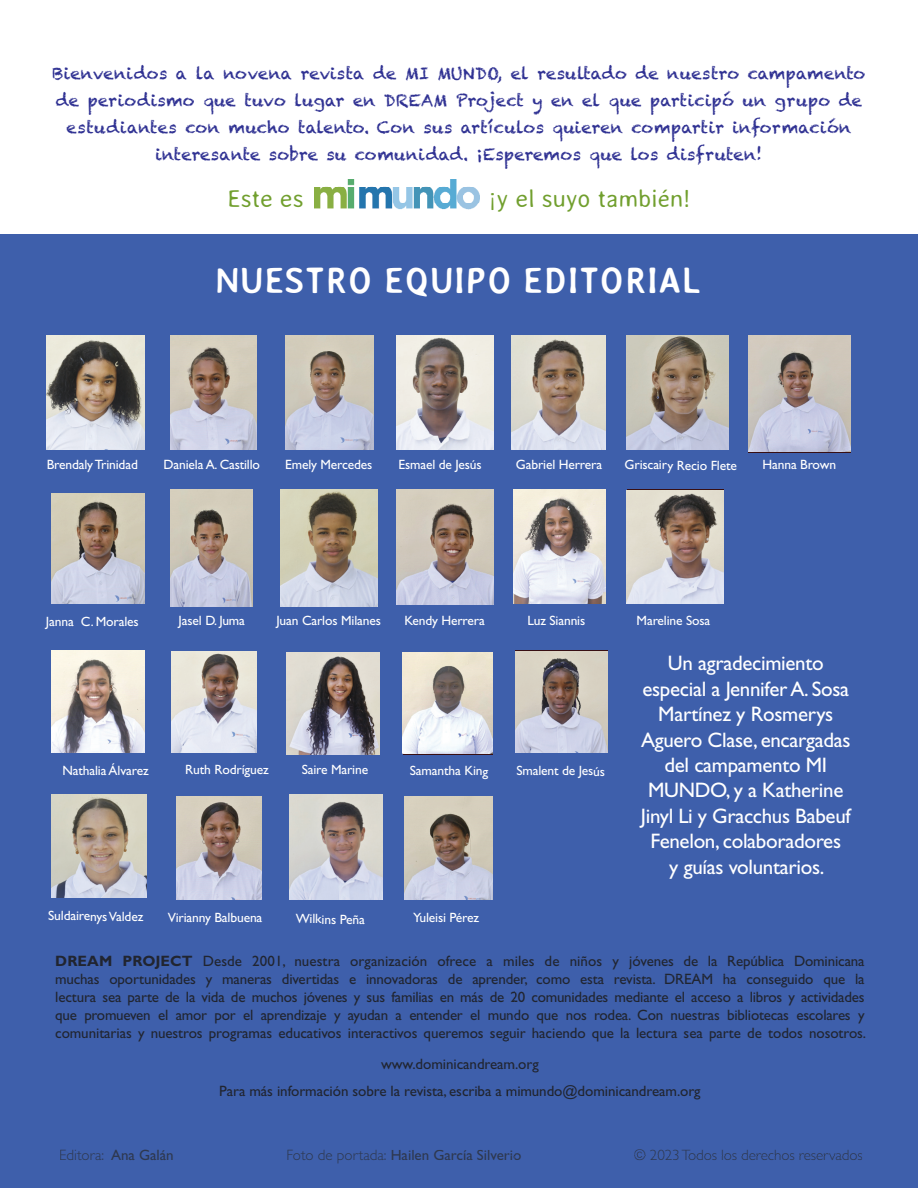
<style>
.page{position:relative;width:918px;height:1188px;background:#fff}
.page>*{position:absolute;margin:0;border:0;box-sizing:border-box;transform-origin:0 0}
.t1{font:700 36px "Averia Sans";color:#fff}
.t2{font:300 24px "Averia Sans";color:#719f2e}
.t3{font:21px/25.5px "Gill Sans Std";letter-spacing:-.015em;color:#fff;text-align:center}
.t4{font:16.5px/27px "Chalkduster";letter-spacing:.01em;color:#2e3092;text-align:center}
.t5{font:15px/18px "Gill Sans Std";letter-spacing:-.005em;color:#212530;text-align:justify}
.t6{font:300 15px "Gill Sans Std";letter-spacing:-.005em;color:#2e384f}
.t7{font:15px "Gill Sans Std";color:#2e384f}
.t8{font:13.5px "Gill Sans Std";letter-spacing:-.01em;color:#fff}
.s1{font-weight:700}
.s2{font-weight:400}
.s3{font-weight:300}
</style>
<div class="page">
<div style="left:0;top:235px;width:918px;height:953px;background:#3e5fab"></div>
<img style="left:170px;top:336px;width:87px;height:114px">
<img style="left:396px;top:336px;width:98px;height:114px">
<img style="left:512px;top:336px;width:94px;height:114px">
<img style="left:627px;top:336px;width:102px;height:114px">
<img style="left:749px;top:336px;width:102px;height:116px">
<img style="left:51px;top:493px;width:93px;height:110px">
<img style="left:396px;top:490px;width:98px;height:114px">
<img style="left:513px;top:490px;width:93px;height:113px">
<img style="left:627px;top:490px;width:96px;height:113px">
<img style="left:51px;top:651px;width:93px;height:102px">
<img style="left:172px;top:651px;width:85px;height:102px">
<img style="left:286px;top:652px;width:94px;height:102px">
<img style="left:403px;top:652px;width:89px;height:102px">
<img style="left:515px;top:651px;width:92px;height:102px">
<img style="left:51px;top:795px;width:95px;height:102px">
<img style="left:289px;top:795px;width:94px;height:105px">
<img style="left:405px;top:796px;width:87px;height:104px">
<img style="left:315px;top:179px;width:165px;height:31px">
<img style="left:507px;top:975px;width:351px;height:11px">
<svg style="left:507px;top:1013px;width:1px;height:28px"></svg>
<svg style="left:514px;top:991px;width:1px;height:47px"></svg>
<img style="left:634px;top:1155px;width:225px;height:1px">
<img style="left:47px;top:336px;width:97px;height:114px">
<img style="left:286px;top:336px;width:87px;height:114px">
<img style="left:170px;top:490px;width:83px;height:116px">
<img style="left:280px;top:490px;width:97px;height:116px">
<img style="left:176px;top:796px;width:85px;height:104px">
<p class="t4" style="left:53px;top:60px;width:814px">Bienvenidos a la novena revista de MI MUNDO, el resultado de nuestro campamento de periodismo que tuvo lugar en DREAM Project y en el que participó un grupo de estudiantes con mucho talento. Con sus artículos quieren compartir información interesante sobre su comunidad. ¡Esperemos que los disfruten!</p>
<h2 class="t2" style="left:227px;top:185px;width:78px">Este es</h2>
<h2 class="t2" style="left:489px;top:185px;width:203px">¡y el suyo también!</h2>
<h1 class="t1" style="left:215px;top:260px;width:487px">NUESTRO EQUIPO EDITORIAL</h1>
<p class="t8" style="left:47px;top:456px;width:93px">Brendaly Trinidad</p>
<p class="t8" style="left:516px;top:456px;width:88px">Gabriel Herrera</p>
<p class="t8" style="left:164px;top:456px;width:98px">Daniela A. Castillo</p>
<p class="t8" style="left:625px;top:457px;width:114px">Griscairy Recio Flete</p>
<p class="t8" style="left:285px;top:456px;width:89px">Emely Mercedes</p>
<p class="t8" style="left:399px;top:456px;width:85px">Esmael de Jesús</p>
<p class="t8" style="left:762px;top:456px;width:75px">Hanna Brown</p>
<p class="t8" style="left:46px;top:614px;width:94px">Janna C. Morales</p>
<p class="t8" style="left:179px;top:613px;width:68px">Jasel D. Juma</p>
<p class="t8" style="left:277px;top:613px;width:106px">Juan Carlos Milanes</p>
<p class="t8" style="left:527px;top:613px;width:59px">Luz Siannis</p>
<p class="t8" style="left:404px;top:613px;width:82px">Kendy Herrera</p>
<p class="t8" style="left:637px;top:613px;width:75px">Mareline Sosa</p>
<p class="t8" style="left:62px;top:762px;width:88px">Nathalia Álvarez</p>
<p class="t8" style="left:185px;top:762px;width:85px">Ruth Rodríguez</p>
<p class="t8" style="left:302px;top:762px;width:68px">Saire Marine</p>
<p class="t8" style="left:410px;top:763px;width:80px">Samantha King</p>
<p class="t8" style="left:517px;top:763px;width:90px">Smalent de Jesús</p>
<h3 class="t3" style="left:641px;top:650px;width:211px">Un agradecimiento especial a Jennifer A. Sosa<br>Martínez y Rosmerys<br>Aguero Clase, encargadas del campamento MI<br>MUNDO, y a Katherine<br>Jinyl Li y Gracchus Babeuf<br>Fenelon, colaboradores<br>y guías voluntarios.</h3>
<p class="t8" style="left:48px;top:908px;width:97px">Suldairenys Valdez</p>
<p class="t8" style="left:168px;top:910px;width:96px">Virianny Balbuena</p>
<p class="t8" style="left:296px;top:911px;width:71px">Wilkins Peña</p>
<p class="t8" style="left:413px;top:910px;width:68px">Yuleisi Pérez</p>
<p class="t5" style="left:55px;top:952px;width:812px"><span class="s1">DREAM PROJECT</span> Desde 2001, nuestra organización ofrece a miles de niños y jóvenes de la República Dominicana muchas oportunidades y maneras divertidas e innovadoras de aprender, como esta revista. DREAM ha conseguido que la lectura sea parte de la vida de muchos jóvenes y sus familias en más de 20 comunidades mediante el acceso a libros y actividades que promueven el amor por el aprendizaje y ayudan a entender el mundo que nos rodea. Con nuestras bibliotecas escolares y comunitarias y nuestros programas educativos interactivos queremos seguir haciendo que la lectura sea parte de todos nosotros.</p>
<p class="t5" style="left:219px;top:1051px;width:483px;line-height:27px;text-align:center">www.dominicandream.org<br>Para más información sobre la revista, escriba a mimundo@dominicandream.org</p>
<p class="t6" style="left:59px;top:1147px;width:116px">Editora: <span class="s2">Ana Galán</span></p>
<p class="t7" style="left:286px;top:1147px;width:236px"><span class="s3">Foto de portada:</span> Hailen García Silverio</p>
<p class="t6" style="left:634px;top:1147px;width:230px">© 2023 Todos los derechos reservados</p>
</div>
